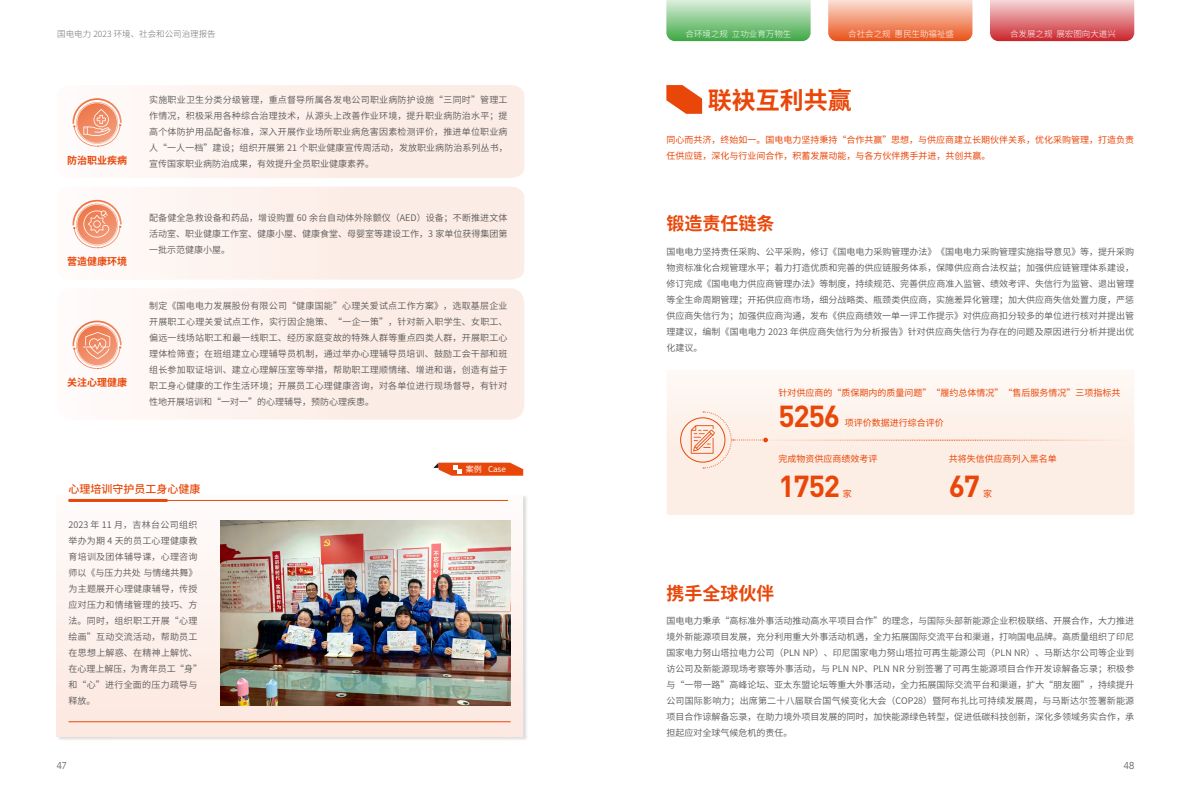
<style>
.page{position:relative;width:1191px;height:808px;background:#fff}
.page>*{position:absolute;margin:0;border:0;box-sizing:border-box;transform-origin:0 0}
.t1{font:700 30px "DIN";letter-spacing:-.04em;color:#e94709}
.t2{font:700 24px "Source Han Sans CN";color:#e94709}
.t3{font:700 18px "Source Han Sans CN";color:#e94709}
.t4{font:500 11px "Source Han Sans CN";color:#e94709}
.t5{font:700 10px "Source Han Sans CN";color:#e94709}
.t6{font:300 10px "Avenir";color:#595757}
.t7{font:9px/16px "Source Han Sans CN";letter-spacing:.005em;color:#595757;text-align:justify}
.t8{font:9px/16px "Source Han Sans CN";color:#e94709}
.t9{font:9px/16px "Source Han Sans CN";letter-spacing:.025em;color:#595757}
.t10{font:300 8.5px "Source Han Sans CN";color:#fff}
.t11{font:300 8.5px "Source Han Sans CN";color:#727171}
.t12{font:8px "Source Han Sans CN";color:#fff}
</style>
<div class="page">
<svg style="left:828px;top:0;width:144px;height:41px;background:#f29977"></svg>
<svg style="left:990px;top:0;width:144px;height:41px;background:#e07e83"></svg>
<svg style="left:666px;top:0;width:144px;height:41px;background:#8ecb91"></svg>
<div style="left:57px;top:495px;width:470px;height:245px;background:#595757;opacity:.2"></div>
<div style="left:57px;top:494px;width:466px;height:242px;background:linear-gradient(to bottom,#fefdfc,#fce6de)"></div>
<hr style="left:69px;top:500px;width:439px;height:1px;background:#e94709">
<hr style="left:69px;top:499px;width:98px;height:3px;background:#e94709">
<hr style="left:69px;top:721px;width:442px;height:1px;background:#e94709">
<svg style="left:433px;top:463px;width:90px;height:13px"></svg>
<img style="left:220px;top:520px;width:291px;height:185px">
<svg style="left:666px;top:85px;width:36px;height:29px"></svg>
<div style="left:666px;top:369px;width:468px;height:146px;background:linear-gradient(to right,#fdf1ea,#fdf2eb);border-radius:3px"></div>
<div style="left:691px;top:411px;width:435px;height:58px;background:#fdefe6"></div>
<div style="left:57px;top:288px;width:467px;height:132px;background:linear-gradient(to right,#fefaf8,#fce8e1);border-radius:14px"></div>
<svg style="left:73px;top:321px;width:49px;height:48px"></svg>
<svg style="left:72px;top:187px;width:452px;height:93px;fill:#fdefe9"></svg>
<svg style="left:73px;top:200px;width:49px;height:48px"></svg>
<svg style="left:72px;top:85px;width:452px;height:93px;fill:#fdefe9"></svg>
<svg style="left:73px;top:98px;width:49px;height:49px"></svg>
<p class="t11" style="left:57px;top:29px;width:160px">国电电力 2023 环境、社会和公司治理报告</p>
<p class="t10" style="left:685px;top:29px;width:107px">合环境之规 立功业育万物生</p>
<p class="t10" style="left:848px;top:29px;width:107px">合社会之规 惠民生助福祉盛</p>
<p class="t10" style="left:1010px;top:29px;width:107px">合发展之规 展宏图向大道兴</p>
<p class="t5" style="left:67px;top:154px;width:61px">防治职业疾病</p>
<p class="t5" style="left:67px;top:256px;width:61px">营造健康环境</p>
<p class="t5" style="left:67px;top:377px;width:61px">关注心理健康</p>
<p class="t7" style="left:149px;top:92px;width:360px">实施职业卫生分类分级管理，重点督导所属各发电公司职业病防护设施“三同时”管理工作情况，积极采用各种综合治理技术，从源头上改善作业环境，提升职业病防治水平；提高个体防护用品配备标准，深入开展作业场所职业病危害因素检测评价，推进单位职业病人“一人一档”建设；组织开展第 21 个职业健康宣传周活动，发放职业病防治系列丛书，宣传国家职业病防治成果，有效提升全员职业健康素养。</p>
<p class="t7" style="left:149px;top:209px;width:360px">配备健全急救设备和药品，增设购置 60 余台自动体外除颤仪（AED）设备；不断推进文体活动室、职业健康工作室、健康小屋、健康食堂、母婴室等建设工作，3 家单位获得集团第一批示范健康小屋。</p>
<p class="t7" style="left:149px;top:298px;width:360px">制定《国电电力发展股份有限公司“健康国能”心理关爱试点工作方案》，选取基层企业开展职工心理关爱试点工作，实行因企施策、“一企一策”，针对新入职学生、女职工、偏远一线场站职工和最一线职工、经历家庭变故的特殊人群等重点四类人群，开展职工心理体检筛查；在班组建立心理辅导员机制，通过举办心理辅导员培训、鼓励工会干部和班组长参加取证培训、建立心理解压室等举措，帮助职工理顺情绪、增进和谐，创造有益于职工身心健康的工作生活环境；开展员工心理健康咨询，对各单位进行现场督导，有针对性地开展培训和“一对一”的心理辅导，预防心理疾患。</p>
<p class="t12" style="left:466px;top:465px;width:41px">案例 Case</p>
<p class="t4" style="left:69px;top:483px;width:133px">心理培训守护员工身心健康</p>
<p class="t9" style="left:69px;top:517px;width:135px">2023 年 11 月，吉林台公司组织举办为期 4 天的员工心理健康教育培训及团体辅导课，心理咨询师以《与压力共处 与情绪共舞》为主题展开心理健康辅导，传授应对压力和情绪管理的技巧、方法。同时，组织职工开展“心理绘画”互动交流活动，帮助员工在思想上解惑、在精神上解忧、在心理上解压，为青年员工“身”和“心”进行全面的压力疏导与释放。</p>
<h2 class="t2" style="left:708px;top:86px;width:145px">联袂互利共赢</h2>
<p class="t8" style="left:666px;top:132px;width:469px">同心而共济，终始如一。国电电力坚持秉持“合作共赢”思想，与供应商建立长期伙伴关系，优化采购管理，打造负责任供应链，深化与行业间合作，积蓄发展动能，与各方伙伴携手并进，共创共赢。</p>
<h3 class="t3" style="left:666px;top:214px;width:109px">锻造责任链条</h3>
<p class="t7" style="left:666px;top:243px;width:469px">国电电力坚持责任采购、公平采购，修订《国电电力采购管理办法》《国电电力采购管理实施指导意见》等，提升采购物资标准化合规管理水平；着力打造优质和完善的供应链服务体系，保障供应商合法权益；加强供应链管理体系建设，修订完成《国电电力供应商管理办法》等制度，持续规范、完善供应商准入监管、绩效考评、失信行为监管、退出管理等全生命周期管理；开拓供应商市场，细分战略类、瓶颈类供应商，实施差异化管理；加大供应商失信处置力度，严惩供应商失信行为；加强供应商沟通，发布《供应商绩效一单一评工作提示》对供应商扣分较多的单位进行核对并提出管理建议，编制《国电电力 2023 年供应商失信行为分析报告》针对供应商失信行为存在的问题及原因进行分析并提出优化建议。</p>
<p class="t8" style="left:778px;top:384px;width:343px">针对供应商的“质保期内的质量问题”“履约总体情况”“售后服务情况”三项指标共</p>
<h1 class="t1" style="left:778px;top:396px;width:63px">5256</h1>
<p class="t8" style="left:844px;top:414px;width:100px">项评价数据进行综合评价</p>
<p class="t8" style="left:778px;top:451px;width:100px">完成物资供应商绩效考评</p>
<h1 class="t1" style="left:778px;top:466px;width:63px">1752</h1>
<p class="t8" style="left:948px;top:451px;width:109px">共将失信供应商列入黑名单</p>
<h1 class="t1" style="left:948px;top:466px;width:33px">67</h1>
<p class="t8" style="left:843px;top:485px;width:10px">家</p>
<p class="t8" style="left:983px;top:485px;width:10px">家</p>
<h3 class="t3" style="left:666px;top:583px;width:109px">携手全球伙伴</h3>
<p class="t7" style="left:666px;top:613px;width:469px">国电电力秉承“高标准外事活动推动高水平项目合作”的理念，与国际头部新能源企业积极联络、开展合作，大力推进境外新能源项目发展，充分利用重大外事活动机遇，全力拓展国际交流平台和渠道，打响国电品牌。高质量组织了印尼国家电力努山塔拉电力公司（PLN NP）、印尼国家电力努山塔拉可再生能源公司（PLN NR）、马斯达尔公司等企业到访公司及新能源现场考察等外事活动，与 PLN NP、PLN NR 分别签署了可再生能源项目合作开发谅解备忘录；积极参与“一带一路”高峰论坛、亚太东盟论坛等重大外事活动，全力拓展国际交流平台和渠道，扩大“朋友圈”，持续提升公司国际影响力；出席第二十八届联合国气候变化大会（COP28）暨阿布扎比可持续发展周，与马斯达尔签署新能源项目合作谅解备忘录，在助力境外项目发展的同时，加快能源绿色转型，促进低碳科技创新，深化多领域务实合作，承担起应对全球气候危机的责任。</p>
<p class="t6" style="left:57px;top:759px;width:12px">47</p>
<p class="t6" style="left:1123px;top:759px;width:12px">48</p>
</div>
